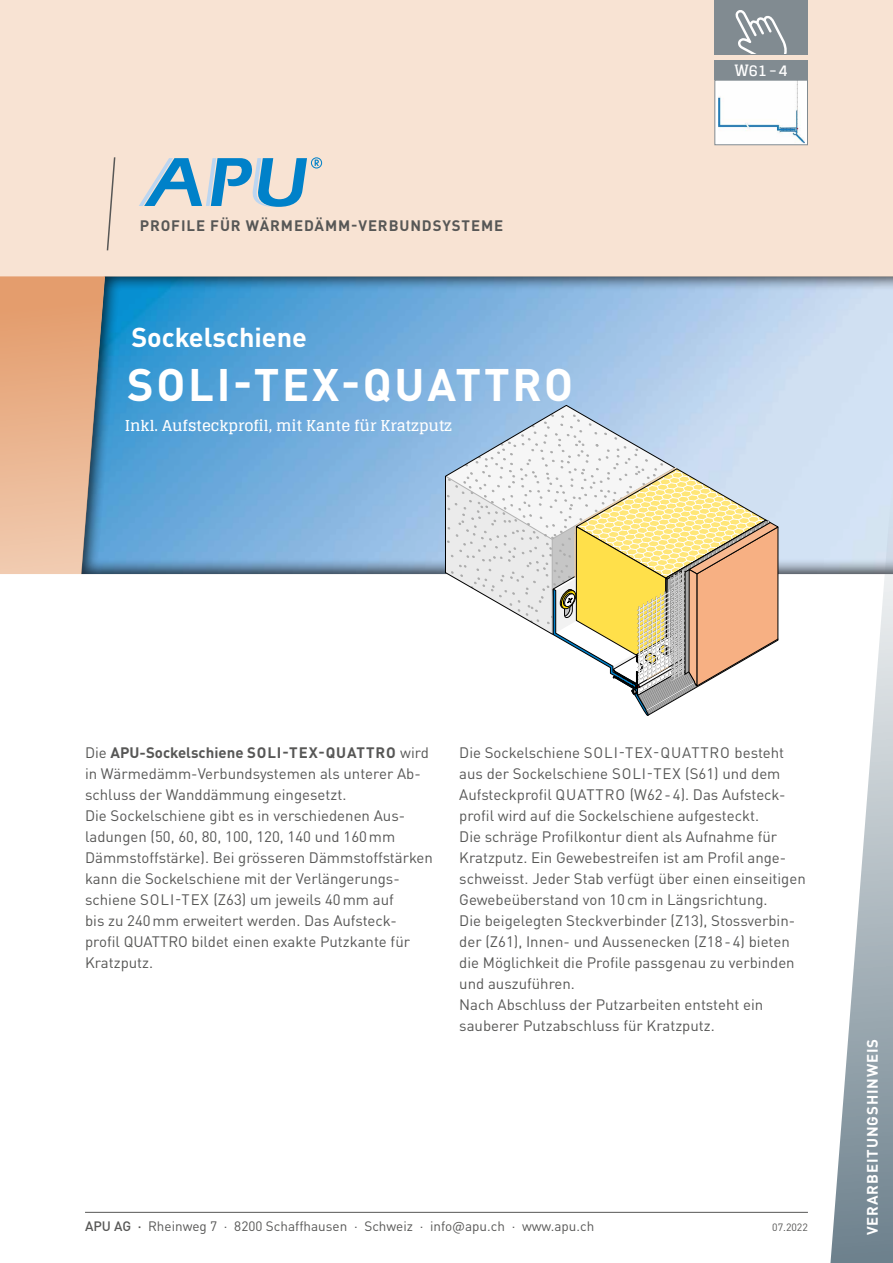
<style>
.page{position:relative;width:893px;height:1263px;background:#fff}
.page>*{position:absolute;margin:0;border:0;box-sizing:border-box;transform-origin:0 0}
.t1{font:700 45px "DIN Pro";letter-spacing:.06em;color:#fff}
.t2{font:700 27px "DIN Pro";color:#fff}
.t3{font:700 15.6px "Glegoo";color:#fff}
.t4{font:15px/21px "DIN Pro";color:#575756}
.t5{font:700 15px "Glegoo";color:#fff}
.t6{font:700 15px "DIN Pro";letter-spacing:.06em;color:#575756}
.t7{font:700 15px "DIN Pro";letter-spacing:.06em;color:#fff}
.t8{font:13.5px "DIN Pro";color:#575756}
.t9{font:10.5px "DIN Pro";color:#575756}
.s1{font-weight:700}
.s2{font-weight:500}
</style>
<div class="page">
<hr style="left:85px;top:1212px;width:723px;height:1px;background:#575756">
<div style="left:0;top:0;width:893px;height:276px;background:#f8e3d3"></div>
<div style="left:714px;top:0;width:94px;height:54px;background:#818b91"></div>
<svg style="left:735px;top:10px;width:52px;height:44px"></svg>
<svg style="left:139px;top:157px;width:183px;height:50px"></svg>
<svg style="left:106px;top:157px;width:10px;height:94px"></svg>
<svg style="left:81px;top:276px;width:812px;height:299px;background:#7eb2dc"></svg>
<svg style="left:0;top:276px;width:105px;height:298px;background:#daab8b"></svg>
<svg style="left:445px;top:405px;width:230px;height:7px;background:#a2c3e4"></svg>
<svg style="left:445px;top:412px;width:333px;height:304px"></svg>
<div style="left:714px;top:60px;width:94px;height:20px;background:#818b91"></div>
<div style="left:715px;top:80px;width:92px;height:65px;background:#fff"></div>
<img style="left:719px;top:82px;width:86px;height:61px">
<div style="left:714px;top:80px;width:94px;height:65px;border:1px solid #818b91"></div>
<svg style="left:829px;top:360px;width:64px;height:903px"></svg>
<p class="t6" style="left:140px;top:213px;width:365px">PROFILE FÜR WÄRMEDÄMM-VERBUNDSYSTEME</p>
<h2 class="t2" style="left:131px;top:314px;width:177px">Sockelschiene</h2>
<h1 class="t1" style="left:127px;top:347px;width:447px">SOLI-TEX-QUATTRO</h1>
<p class="t5" style="left:125px;top:417px;width:329px">Inkl. Aufsteckprofil, mit Kante für Kratzputz</p>
<p class="t3" style="left:734px;top:61px;width:55px">W61-4</p>
<p class="t4" style="left:85px;top:741px;width:349px">Die <span class="s1">APU-Sockelschiene SOLI-TEX-QUATTRO</span> wird in Wärmedämm-Verbundsystemen als unterer Ab&shy;schluss der Wanddämmung eingesetzt.<br>Die Sockelschiene gibt es in verschiedenen Aus&shy;ladungen (50, 60, 80, 100, 120, 140 und 160mm Dämmstoffstärke). Bei grösseren Dämmstoffstärken kann die Sockelschiene mit der Verlängerungs&shy;schiene SOLI-TEX (Z63) um jeweils 40mm auf<br>bis zu 240mm erweitert werden. Das Aufsteck&shy;profil QUATTRO bildet einen exakte Putzkante für Kratzputz.</p>
<p class="t4" style="left:459px;top:741px;width:348px">Die Sockelschiene SOLI-TEX-QUATTRO besteht aus der Sockelschiene SOLI-TEX (S61) und dem Aufsteckprofil QUATTRO (W62-4). Das Aufsteck&shy;profil wird auf die Sockelschiene aufgesteckt.<br>Die schräge Profilkontur dient als Aufnahme für Kratzputz. Ein Gewebestreifen ist am Profil ange&shy;schweisst. Jeder Stab verfügt über einen einseitigen Gewebeüberstand von 10cm in Längsrichtung.<br>Die beigelegten Steckverbinder (Z13), Stossverbin&shy;der (Z61), Innen- und Aussenecken (Z18-4) bieten die Möglichkeit die Profile passgenau zu verbinden und auszuführen.<br>Nach Abschluss der Putzarbeiten entsteht ein sauberer Putzabschluss für Kratzputz.</p>
<p class="t8" style="left:85px;top:1215px;width:511px"><span class="s2">APU AG ·</span> Rheinweg 7 · 8200 Schaffhausen · Schweiz · info@apu.ch · www.apu.ch</p>
<p class="t9" style="left:772px;top:1219px;width:37px">07.2022</p>
<p class="t7" style="left:860px;top:1235px;width:198px;rotate:-90deg">VERARBEITUNGSHINWEIS</p>
</div>
